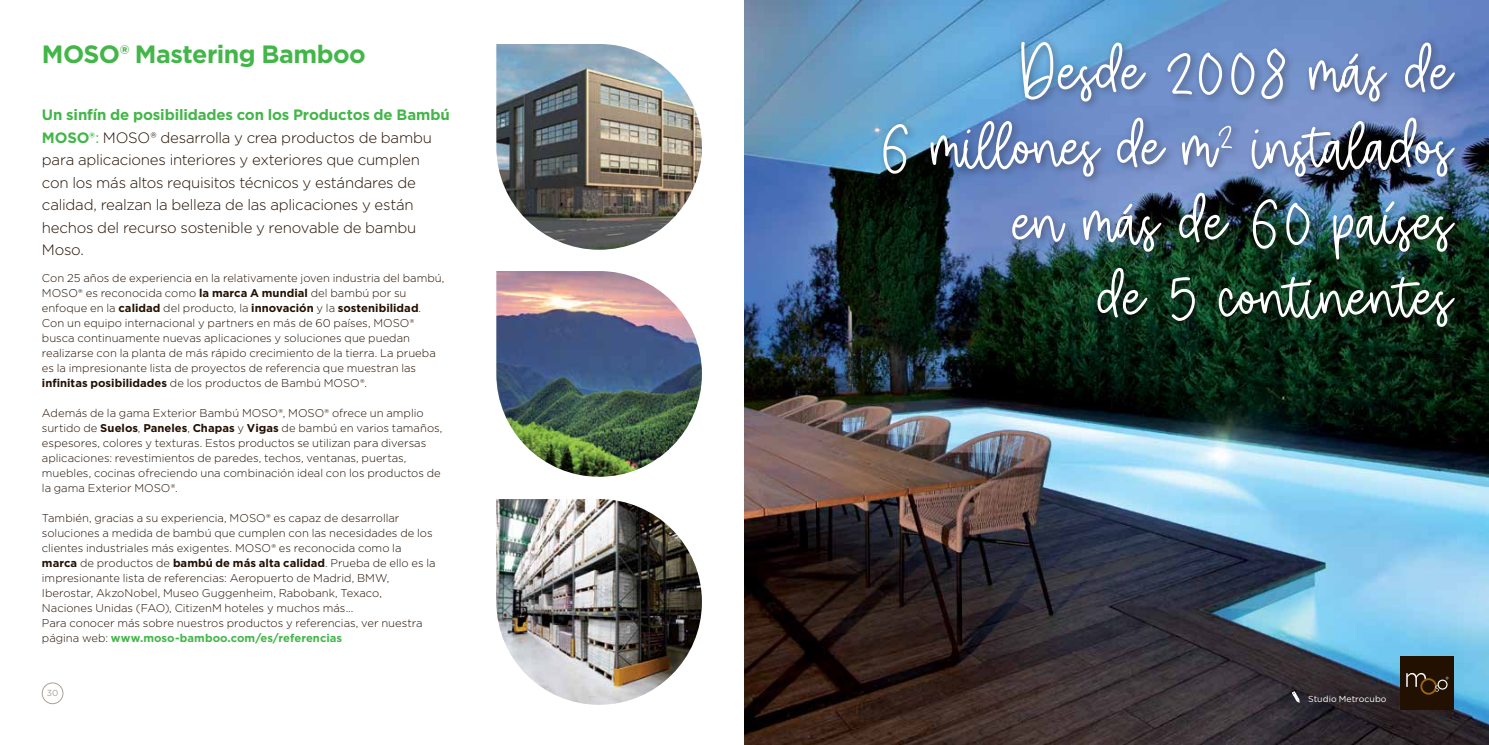
<style>
.page{position:relative;width:1489px;height:745px;background:#fff}
.page>*{position:absolute;margin:0;border:0;box-sizing:border-box;transform-origin:0 0}
.t1{font:93.75px/75px "Goldie Dreambox";color:#fff;text-align:right}
.t2{font:700 25px "Gotham";letter-spacing:-.02em;color:#43b649}
.t3{font:300 15px/22.5px "Gotham";letter-spacing:-.015em;color:#221000}
.t4{font:300 11.25px/15px "Gotham";color:#221000}
.t5{font:8.75px "Gotham";letter-spacing:.005em;color:#fff}
.t6{font:8.75px "Gotham";color:#aba097}
.s1{font-weight:700;color:#43b649}
.s2{font-weight:400;color:#43b649}
.s3{font-weight:700}
</style>
<div class="page">
<img style="left:744px;top:0;width:744px;height:744px">
<img style="left:496px;top:44px;width:206px;height:205px">
<img style="left:496px;top:271px;width:206px;height:205px">
<img style="left:496px;top:499px;width:206px;height:205px">
<div style="left:1283px;top:682px;width:121px;height:40px;background:#231f20;opacity:.4"></div>
<div style="left:1299px;top:686px;width:105px;height:36px;background:#231f20;opacity:.4"></div>
<div style="left:1283px;top:682px;width:35px;height:38px;background:#231f20;opacity:.4"></div>
<svg style="left:1291px;top:690px;width:8px;height:12px"></svg>
<div style="left:1400px;top:656px;width:53px;height:53px;background:#221000"></div>
<svg style="left:1406px;top:673px;width:42px;height:21px"></svg>
<div style="left:878px;top:37px;width:586px;height:299px;background:#231f20;opacity:.5"></div>
<div style="left:42px;top:682px;width:21px;height:21px;border:1px solid #aba097;border-radius:50%"></div>
<h2 class="t2" style="left:42px;top:37px;width:325px">MOSO® Mastering Bamboo</h2>
<p class="t3" style="left:42px;top:103px;width:409px"><span class="s1">Un sinfín de posibilidades con los Productos de Bambú MOSO®</span><span class="s2">:</span> MOSO® desarrolla y crea productos de bambu para aplicaciones interiores y exteriores que cumplen con los más altos requisitos técnicos y estándares de calidad, realzan la belleza de las aplicaciones y están hechos del recurso sostenible y renovable de bambu Moso.</p>
<p class="t4" style="left:42px;top:269px;width:404px">Con 25 años de experiencia en la relativamente joven industria del bambú, MOSO® es reconocida como <span class="s3">la marca A mundial</span> del bambú por su enfoque en la <span class="s3">calidad</span> del producto, la <span class="s3">innovación</span> y la <span class="s3">sostenibilidad</span>.<br>Con un equipo internacional y partners en más de 60 países, MOSO® busca continuamente nuevas aplicaciones y soluciones que puedan realizarse con la planta de más rápido crecimiento de la tierra. La prueba es la impresionante lista de proyectos de referencia que muestran las <span class="s3">infinitas posibilidades</span> de los productos de Bambú MOSO®.</p>
<p class="t4" style="left:42px;top:404px;width:402px">Además de la gama Exterior Bambú MOSO®, MOSO® ofrece un amplio surtido de <span class="s3">Suelos</span>, <span class="s3">Paneles</span>, <span class="s3">Chapas</span> y <span class="s3">Vigas</span> de bambú en varios tamaños, espesores, colores y texturas. Estos productos se utilizan para diversas aplicaciones: revestimientos de paredes, techos, ventanas, puertas, muebles, cocinas ofreciendo una combinación ideal con los productos de la gama Exterior MOSO®.</p>
<p class="t4" style="left:42px;top:509px;width:395px">También, gracias a su experiencia, MOSO® es capaz de desarrollar soluciones a medida de bambú que cumplen con las necesidades de los clientes industriales más exigentes. MOSO® es reconocida como la <span class="s3">marca</span> de productos de <span class="s3">bambú de más alta calidad</span>. Prueba de ello es la impresionante lista de referencias: Aeropuerto de Madrid, BMW, Iberostar, AkzoNobel, Museo Guggenheim, Rabobank, Texaco,<br>Naciones Unidas (FAO), CitizenM hoteles y muchos más...<br>Para conocer más sobre nuestros productos y referencias, ver nuestra página web: <span class="s1">www.moso-bamboo.com/es/referencias</span></p>
<p class="t6" style="left:47px;top:687px;width:13px">30</p>
<h1 class="t1" style="left:878px;top:33px;width:576px">Desde 2008 más de<br>6 millones de m<sup>2</sup> instalados en más de 60 países<br>de 5 continentes</h1>
<p class="t5" style="left:1307px;top:693px;width:80px">Studio Metrocubo</p>
</div>
